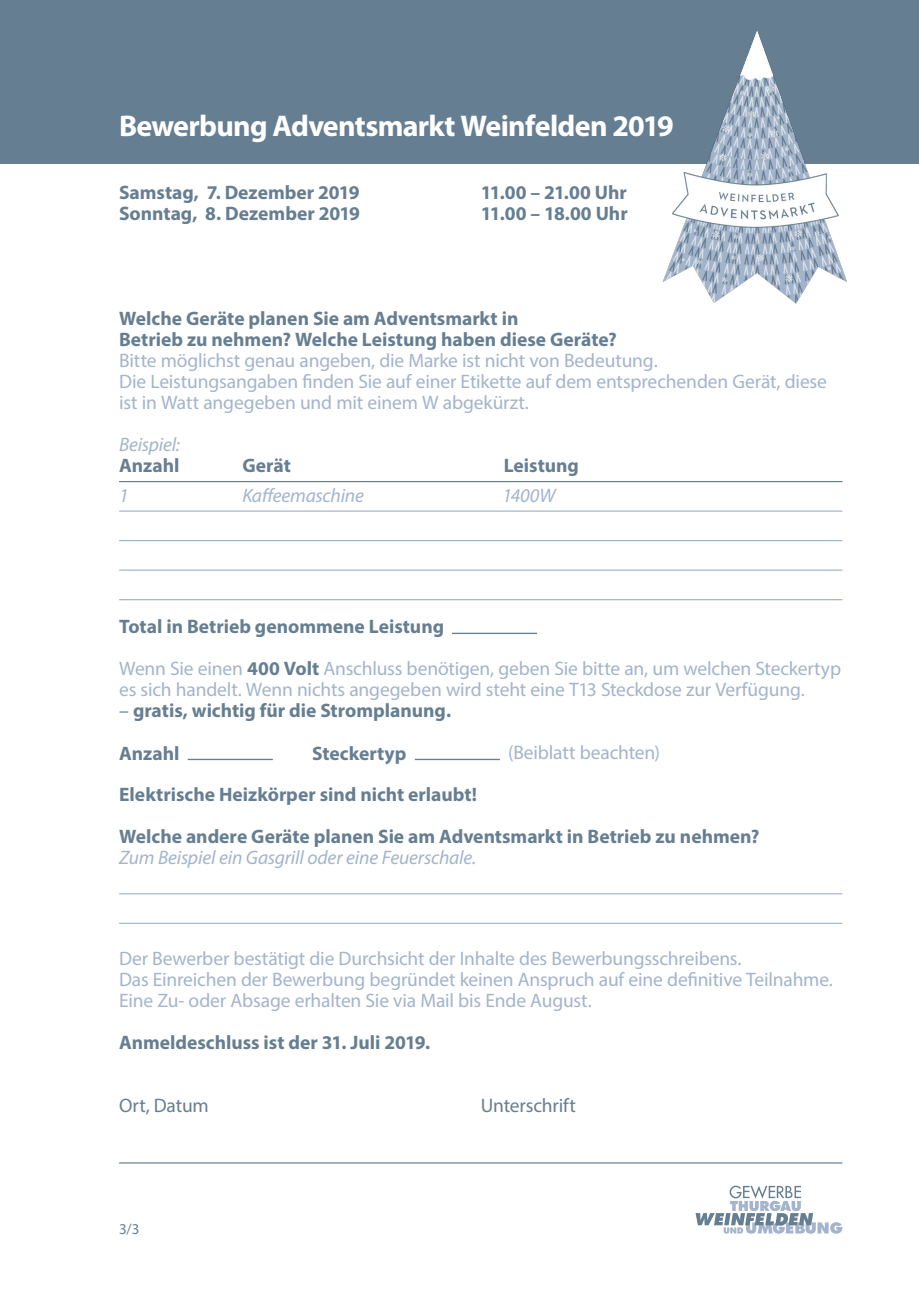
<style>
.page{position:relative;width:919px;height:1289px;background:#fff}
.page>*{position:absolute;margin:0;border:0;box-sizing:border-box;transform-origin:0 0}
.t1{font:700 30px "Myriad Pro";letter-spacing:-.025em;color:#fff}
.Unterstreichen{font:700 19.5px/21px "Myriad Pro";color:#667e91}
.t2{font:19.5px/21px "Myriad Pro";letter-spacing:-.005em;color:#a3b4cc}
.Unterstreichen-2{font:italic 19.5px "Myriad Pro";letter-spacing:-.01em;color:#a3b4cc}
.t3{font:19.5px "Myriad Pro";letter-spacing:-.01em;color:#667e91}
.t4{font:15px "Myriad Pro";color:#667e91}
.s1{font-weight:400;color:#a3b4cc}
.s2{font-weight:700;color:#667e91}
.s3{font-weight:400}
.s4{font-weight:400;font-style:italic;color:#a3b4cc}
</style>
<div class="page">
<div style="left:0;top:0;width:918px;height:164px;background:#667e91"></div>
<hr style="left:119px;top:481px;width:723px;height:1px;background:#667e91">
<hr style="left:119px;top:510px;width:723px;height:1px;background:#a3b4cc">
<hr style="left:119px;top:540px;width:723px;height:1px;background:#a3b4cc">
<hr style="left:119px;top:569px;width:723px;height:1px;background:#a3b4cc">
<hr style="left:119px;top:599px;width:723px;height:1px;background:#a3b4cc">
<hr style="left:119px;top:893px;width:723px;height:1px;background:#a3b4cc">
<hr style="left:119px;top:922px;width:723px;height:1px;background:#a3b4cc">
<hr style="left:119px;top:1162px;width:723px;height:1px;background:#667e91">
<hr style="left:452px;top:632px;width:85px;height:2px;background:#667e91">
<hr style="left:188px;top:758px;width:85px;height:2px;background:#667e91">
<hr style="left:415px;top:758px;width:85px;height:2px;background:#667e91">
<img style="left:662px;top:30px;width:185px;height:274px">
<svg style="left:695px;top:1185px;width:147px;height:48px"></svg>
<p class="t1" style="left:119px;top:107px;width:556px">Bewerbung Adventsmarkt Weinfelden 2019</p>
<p class="Unterstreichen" style="left:119px;top:182px;width:242px">Samstag, 7. Dezember 2019</p>
<p class="Unterstreichen" style="left:481px;top:182px;width:147px">11.00 – 21.00 Uhr</p>
<p class="Unterstreichen" style="left:119px;top:203px;width:242px">Sonntag, 8. Dezember 2019</p>
<p class="Unterstreichen" style="left:481px;top:203px;width:148px">11.00 – 18.00 Uhr</p>
<p class="Unterstreichen" style="left:119px;top:308px;width:540px">Welche Geräte planen Sie am Adventsmarkt in<br>Betrieb zu nehmen? Welche Leistung haben diese Geräte?<br><span class="s1">Bitte möglichst genau angeben, die Marke ist nicht von Bedeutung.</span></p>
<p class="t2" style="left:119px;top:371px;width:709px">Die Leistungsangaben finden Sie auf einer Etikette auf dem entsprechenden Gerät, diese ist in Watt angegeben und mit einem W abgekürzt.</p>
<p class="Unterstreichen-2" style="left:119px;top:433px;width:62px">Beispiel:</p>
<p class="Unterstreichen" style="left:119px;top:455px;width:62px">Anzahl</p>
<p class="Unterstreichen" style="left:242px;top:455px;width:50px">Gerät</p>
<p class="Unterstreichen" style="left:503px;top:455px;width:77px">Leistung</p>
<p class="Unterstreichen-2" style="left:119px;top:483px;width:11px">1</p>
<p class="Unterstreichen-2" style="left:242px;top:483px;width:123px">Kaffeemaschine</p>
<p class="Unterstreichen-2" style="left:502px;top:483px;width:55px">1400W</p>
<p class="Unterstreichen" style="left:119px;top:615px;width:326px">Total in Betrieb genommene Leistung</p>
<p class="t2" style="left:119px;top:657px;width:723px">Wenn Sie einen <span class="s2">400 Volt</span> Anschluss benötigen, geben Sie bitte an, um welchen Steckertyp es sich handelt. Wenn nichts angegeben wird steht eine T13 Steckdose zur Verfügung.</p>
<p class="Unterstreichen" style="left:119px;top:699px;width:333px"><span class="s3">–</span> gratis, wichtig für die Stromplanung.</p>
<p class="Unterstreichen" style="left:119px;top:742px;width:62px">Anzahl</p>
<p class="Unterstreichen" style="left:312px;top:742px;width:96px">Steckertyp</p>
<p class="t2" style="left:508px;top:741px;width:153px">(Beiblatt beachten)</p>
<p class="Unterstreichen" style="left:119px;top:783px;width:359px">Elektrische Heizkörper sind nicht erlaubt!</p>
<p class="Unterstreichen" style="left:119px;top:825px;width:642px">Welche andere Geräte planen Sie am Adventsmarkt in Betrieb zu nehmen?<br><span class="s4">Zum Beispiel ein Gasgrill oder eine Feuerschale.</span></p>
<p class="t2" style="left:119px;top:947px;width:624px">Der Bewerber bestätigt die Durchsicht der Inhalte des Bewerbungsschreibens.</p>
<p class="t2" style="left:119px;top:968px;width:715px">Das Einreichen der Bewerbung begründet keinen Anspruch auf eine definitive Teilnahme.<br>Eine Zu- oder Absage erhalten Sie via Mail bis Ende August.</p>
<p class="Unterstreichen" style="left:119px;top:1031px;width:312px">Anmeldeschluss ist der 31. Juli 2019.</p>
<p class="t3" style="left:119px;top:1093px;width:91px">Ort, Datum</p>
<p class="t3" style="left:481px;top:1093px;width:96px">Unterschrift</p>
<p class="t4" style="left:119px;top:1219px;width:22px">3/3</p>
</div>
